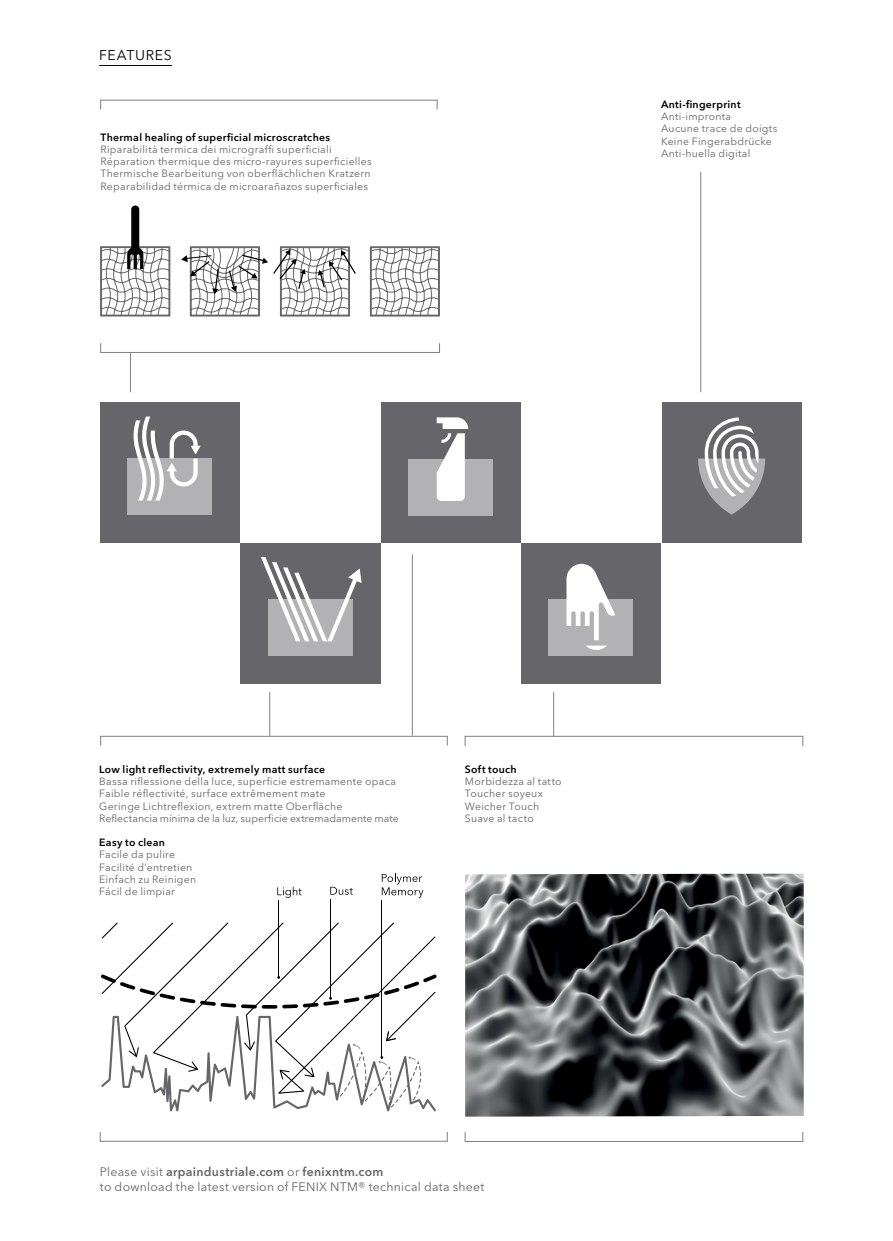
<style>
.page{position:relative;width:893px;height:1241px;background:#fff}
.page>*{position:absolute;margin:0;border:0;box-sizing:border-box;transform-origin:0 0}
.t1{font:14px "Avenir Next LT Pro";letter-spacing:.05em;color:#000}
.t2{font:12.25px/14.9px "Avenir Next LT Pro";letter-spacing:.02em;color:#65656a}
.t3{font:10.5px/12.2px "Avenir Next LT Pro";letter-spacing:.025em;color:#65656a}
.t4{font:600 10.5px "Avenir Next LT Pro";letter-spacing:.03em;color:#000}
.s1{color:#fff}
.s2{font-weight:600}
</style>
<div class="page">
<hr style="left:99px;top:65px;width:73px;height:1px;background:#000">
<div style="left:190px;top:246px;width:70px;height:70px;border:1px solid #65656a"></div>
<div style="left:280px;top:246px;width:70px;height:70px;border:1px solid #65656a"></div>
<svg style="left:373px;top:249px;width:64px;height:64px"></svg>
<div style="left:370px;top:246px;width:70px;height:70px;border:2px solid #65656a"></div>
<div style="left:100px;top:246px;width:70px;height:70px;border:2px solid #65656a"></div>
<svg style="left:101px;top:205px;width:68px;height:110px"></svg>
<div style="left:100px;top:100px;width:337px;height:10px;border:1px solid #807f83"></div>
<img style="left:465px;top:873px;width:339px;height:243px">
<svg style="left:330px;top:886px;width:23px;height:8px"></svg>
<svg style="left:277px;top:886px;width:25px;height:11px"></svg>
<svg style="left:382px;top:873px;width:41px;height:24px"></svg>
<hr style="left:278px;top:899px;width:1px;height:78px;background:#000">
<hr style="left:330px;top:899px;width:1px;height:99px;background:#000">
<hr style="left:700px;top:165px;width:1px;height:235px;background:#807f83">
<div style="left:465px;top:736px;width:338px;height:10px;border:1px solid #807f83"></div>
<hr style="left:553px;top:674px;width:1px;height:62px;background:#807f83">
<hr style="left:269px;top:674px;width:1px;height:61px;background:#807f83">
<hr style="left:412px;top:535px;width:1px;height:200px;background:#807f83">
<div style="left:100px;top:736px;width:347px;height:9px;border:1px solid #807f83"></div>
<hr style="left:130px;top:352px;width:1px;height:48px;background:#807f83">
<svg style="left:100px;top:392px;width:701px;height:299px"></svg>
<div style="left:521px;top:543px;width:140px;height:140px;background:#65656a"></div>
<div style="left:549px;top:599px;width:84px;height:56px;background:#b2b2b4"></div>
<svg style="left:566px;top:563px;width:49px;height:87px"></svg>
<div style="left:662px;top:402px;width:140px;height:140px;background:#65656a"></div>
<svg style="left:698px;top:417px;width:67px;height:97px"></svg>
<div style="left:100px;top:402px;width:140px;height:140px;background:#65656a"></div>
<div style="left:128px;top:458px;width:84px;height:56px;background:#b2b2b4"></div>
<svg style="left:133px;top:416px;width:68px;height:84px"></svg>
<div style="left:240px;top:543px;width:141px;height:140px;background:#65656a"></div>
<div style="left:268px;top:599px;width:85px;height:56px;background:#b2b2b4"></div>
<svg style="left:261px;top:557px;width:101px;height:84px"></svg>
<div style="left:381px;top:403px;width:140px;height:140px;background:#65656a"></div>
<div style="left:409px;top:459px;width:84px;height:56px;background:#b2b2b4"></div>
<svg style="left:437px;top:417px;width:31px;height:84px"></svg>
<div style="left:661px;top:100px;width:135px;height:72px;background:#fff"></div>
<hr style="left:381px;top:899px;width:1px;height:158px;background:#000">
<svg style="left:101px;top:922px;width:336px;height:189px"></svg>
<svg style="left:181px;top:247px;width:175px;height:68px"></svg>
<h1 class="t1" style="left:99px;top:47px;width:74px">FEATURES</h1>
<p class="t4" style="left:100px;top:130px;width:231px">Thermal healing of superficial microscratches</p>
<p class="t3" style="left:100px;top:143px;width:274px">Riparabilità termica dei micrograffi superficiali Réparation thermique des micro-rayures superficielles Thermische Bearbeitung von oberflächlichen Kratzern Reparabilidad térmica de microarañazos superficiales<span class="s1">s</span></p>
<p class="t4" style="left:661px;top:98px;width:81px">Anti-fingerprint</p>
<p class="t3" style="left:661px;top:110px;width:118px">Anti-impronta<br>Aucune trace de doigts<br>Keine Fingerabdrücke<br>Anti-huella digital</p>
<p class="t4" style="left:99px;top:762px;width:228px">Low light reflectivity, extremely matt surface</p>
<p class="t3" style="left:99px;top:775px;width:301px">Bassa riflessione della luce, superficie estremamente opaca Faible réflectivité, surface extrêmement mate<br>Geringe Lichtreflexion, extrem matte Oberfläche Reflectancia mínima de la luz, superficie extremadamente mate</p>
<p class="t4" style="left:99px;top:836px;width:67px">Easy to clean</p>
<p class="t3" style="left:99px;top:848px;width:98px">Facile da pulire<br>Facilité d’entretien<br>Einfach zu Reinigen<br>Fácil de limpiar</p>
<p class="t4" style="left:465px;top:762px;width:53px">Soft touch</p>
<p class="t3" style="left:465px;top:775px;width:98px">Morbidezza al tatto<br>Toucher soyeux<br>Weicher Touch<br>Suave al tacto</p>
<p class="t2" style="left:100px;top:1164px;width:386px">Please visit <span class="s2">arpaindustriale.com</span> or <span class="s2">fenixntm.com<br></span>to download the latest version of FENIX NTM® technical data sheet</p>
</div>
